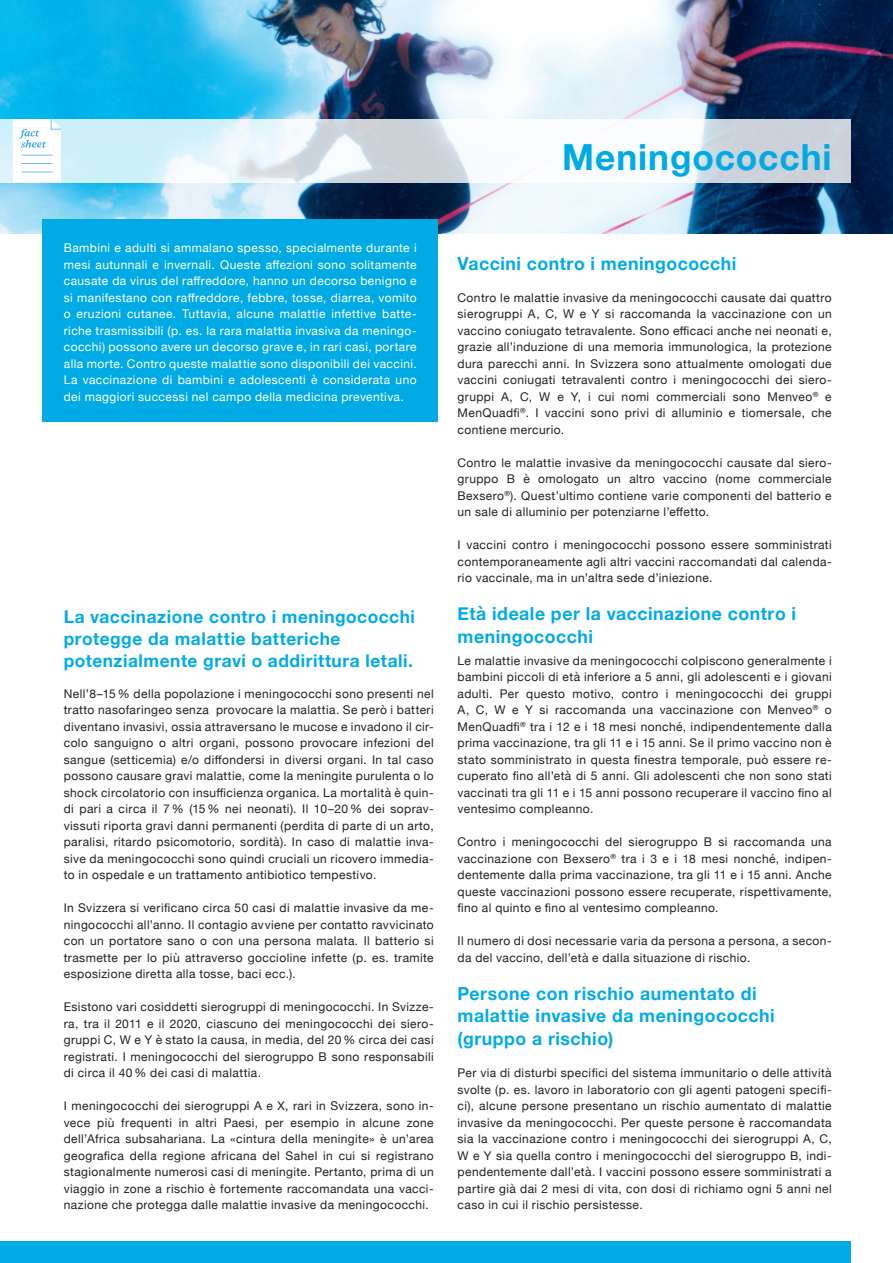
<style>
.page{position:relative;width:893px;height:1263px;background:#fff}
.page>*{position:absolute;margin:0;border:0;box-sizing:border-box;transform-origin:0 0}
.t1{font:700 36px "Helvetica Neue";letter-spacing:.025em;color:#00abe5}
.t2{font:700 18px/22.5px "Helvetica Neue";letter-spacing:.03em;color:#00abe5}
.t3{font:700 17.7px/22px "Helvetica Neue";letter-spacing:.03em;color:#00abe5}
.t4{font:12px/16.5px "Helvetica Neue";letter-spacing:.035em;color:#231f20;text-align:justify}
.t5{font:12px/16.5px "Helvetica Neue";letter-spacing:.035em;color:#fff;text-align:justify}
</style>
<div class="page">
<img style="left:0;top:0;width:893px;height:234px">
<svg style="left:0;top:119px;width:850px;height:64px"></svg>
<svg style="left:13px;top:119px;width:48px;height:63px"></svg>
<div style="left:43px;top:219px;width:395px;height:203px;background:#00abe5"></div>
<div style="left:0;top:1242px;width:850px;height:21px;background:#00abe5"></div>
<h1 class="t1" style="left:562px;top:128px;width:271px">Meningococchi</h1>
<p class="t5" style="left:64px;top:240px;width:354px">Bambini e adulti si ammalano spesso, specialmente durante i mesi autunnali e invernali. Queste affezioni sono solitamente causate da virus del raffreddore, hanno un decorso benigno e si manifestano con raffreddore, febbre, tosse, diarrea, vomito o eruzioni cutanee. Tuttavia, alcune malattie infettive batte&shy;riche trasmissibili (p. es. la rara malattia invasiva da meningo&shy;cocchi) possono avere un decorso grave e, in rari casi, portare alla morte. Contro queste malattie sono disponibili dei vaccini.<br>La vaccinazione di bambini e adolescenti è considerata uno dei maggiori successi nel campo della medicina preventiva.</p>
<h3 class="t3" style="left:64px;top:606px;width:353px">La vaccinazione contro i meningococchi protegge da malattie batteriche potenzialmente gravi o addirittura letali.</h3>
<p class="t4" style="left:64px;top:686px;width:371px">Nell’8–15% della popolazione i meningococchi sono presenti nel tratto nasofaringeo senza provocare la malattia. Se però i batteri diventano invasivi, ossia attraversano le mucose e invadono il cir&shy;colo sanguigno o altri organi, possono provocare infezioni del sangue (setticemia) e/o diffondersi in diversi organi. In tal caso possono causare gravi malattie, come la meningite purulenta o lo shock circolatorio con insufficienza organica. La mortalità è quin&shy;di pari a circa il 7% (15% nei neonati). Il 10–20% dei soprav&shy;vissuti riporta gravi danni permanenti (perdita di parte di un arto, paralisi, ritardo psicomotorio, sordità). In caso di malattie inva&shy;sive da meningococchi sono quindi cruciali un ricovero immedia&shy;to in ospedale e un trattamento antibiotico tempestivo.</p>
<p class="t4" style="left:64px;top:900px;width:371px">In Svizzera si verificano circa 50 casi di malattie invasive da me&shy;ningococchi all’anno. Il contagio avviene per contatto ravvicinato con un portatore sano o con una persona malata. Il batterio si trasmette per lo più attraverso goccioline infette (p. es. tramite esposizione diretta alla tosse, baci ecc.).</p>
<p class="t4" style="left:64px;top:999px;width:371px">Esistono vari cosiddetti sierogruppi di meningococchi. In Svizze&shy;ra, tra il 2011 e il 2020, ciascuno dei meningococchi dei siero&shy;gruppi C, W e Y è stato la causa, in media, del 20% circa dei casi registrati. I meningococchi del sierogruppo B sono responsabili di circa il 40% dei casi di malattia.</p>
<p class="t4" style="left:64px;top:1098px;width:371px">I meningococchi dei sierogruppi A e X, rari in Svizzera, sono in&shy;vece più frequenti in altri Paesi, per esempio in alcune zone dell’Africa subsahariana. La «cintura della meningite» è un’area geografica della regione africana del Sahel in cui si registrano stagionalmente numerosi casi di meningite. Pertanto, prima di un viaggio in zone a rischio è fortemente raccomandata una vacci&shy;nazione che protegga dalle malattie invasive da meningococchi.</p>
<h2 class="t2" style="left:458px;top:252px;width:280px">Vaccini contro i meningococchi</h2>
<p class="t4" style="left:458px;top:290px;width:376px">Contro le malattie invasive da meningococchi causate dai quattro sierogruppi A, C, W e Y si raccomanda la vaccinazione con un vaccino coniugato tetravalente. Sono efficaci anche nei neonati e, grazie all’induzione di una memoria immunologica, la protezione dura parecchi anni. In Svizzera sono attualmente omologati due vaccini coniugati tetravalenti contro i meningococchi dei siero&shy;gruppi A, C, W e Y, i cui nomi commerciali sono Menveo<sup>®</sup> e MenQuadfi<sup>®</sup>. I vaccini sono privi di alluminio e tiomersale, che contiene mercurio.</p>
<p class="t4" style="left:458px;top:455px;width:376px">Contro le malattie invasive da meningococchi causate dal siero&shy;gruppo B è omologato un altro vaccino (nome commerciale Bexsero<sup>®</sup>). Quest’ultimo contiene varie componenti del batterio e un sale di alluminio per potenziarne l’effetto.</p>
<p class="t4" style="left:458px;top:537px;width:376px">I vaccini contro i meningococchi possono essere somministrati contemporaneamente agli altri vaccini raccomandati dal calenda&shy;rio vaccinale, ma in un’altra sede d’iniezione.</p>
<h2 class="t2" style="left:458px;top:603px;width:340px">Età ideale per la vaccinazione contro i meningococchi</h2>
<p class="t4" style="left:458px;top:653px;width:376px">Le malattie invasive da meningococchi colpiscono generalmente i bambini piccoli di età inferiore a 5 anni, gli adolescenti e i giovani adulti. Per questo motivo, contro i meningococchi dei gruppi A, C, W e Y si raccomanda una vaccinazione con Menveo<sup>®</sup> o MenQuadfi<sup>®</sup> tra i 12 e i 18 mesi nonché, indipendentemente dalla prima vaccinazione, tra gli 11 e i 15 anni. Se il primo vaccino non è stato somministrato in questa finestra temporale, può essere re&shy;cuperato fino all’età di 5 anni. Gli adolescenti che non sono stati vaccinati tra gli 11 e i 15 anni possono recuperare il vaccino fino al ventesimo compleanno.</p>
<p class="t4" style="left:458px;top:834px;width:376px">Contro i meningococchi del sierogruppo B si raccomanda una vaccinazione con Bexsero<sup>®</sup> tra i 3 e i 18 mesi nonché, indipen&shy;dentemente dalla prima vaccinazione, tra gli 11 e i 15 anni. Anche queste vaccinazioni possono essere recuperate, rispettivamente, fino al quinto e fino al ventesimo compleanno.</p>
<p class="t4" style="left:458px;top:933px;width:376px">Il numero di dosi necessarie varia da persona a persona, a secon&shy;da del vaccino, dell’età e dalla situazione di rischio.</p>
<h2 class="t2" style="left:458px;top:983px;width:319px">Persone con rischio aumentato di malattie invasive da meningococchi (gruppo a rischio)</h2>
<p class="t4" style="left:458px;top:1065px;width:376px">Per via di disturbi specifici del sistema immunitario o delle attività svolte (p. es. lavoro in laboratorio con gli agenti patogeni specifi&shy;ci), alcune persone presentano un rischio aumentato di malattie invasive da meningococchi. Per queste persone è raccomandata sia la vaccinazione contro i meningococchi dei sierogruppi A, C, W e Y sia quella contro i meningococchi del sierogruppo B, indi&shy;pendentemente dall’età. I vaccini possono essere somministrati a partire già dai 2 mesi di vita, con dosi di richiamo ogni 5 anni nel caso in cui il rischio persistesse.</p>
</div>
